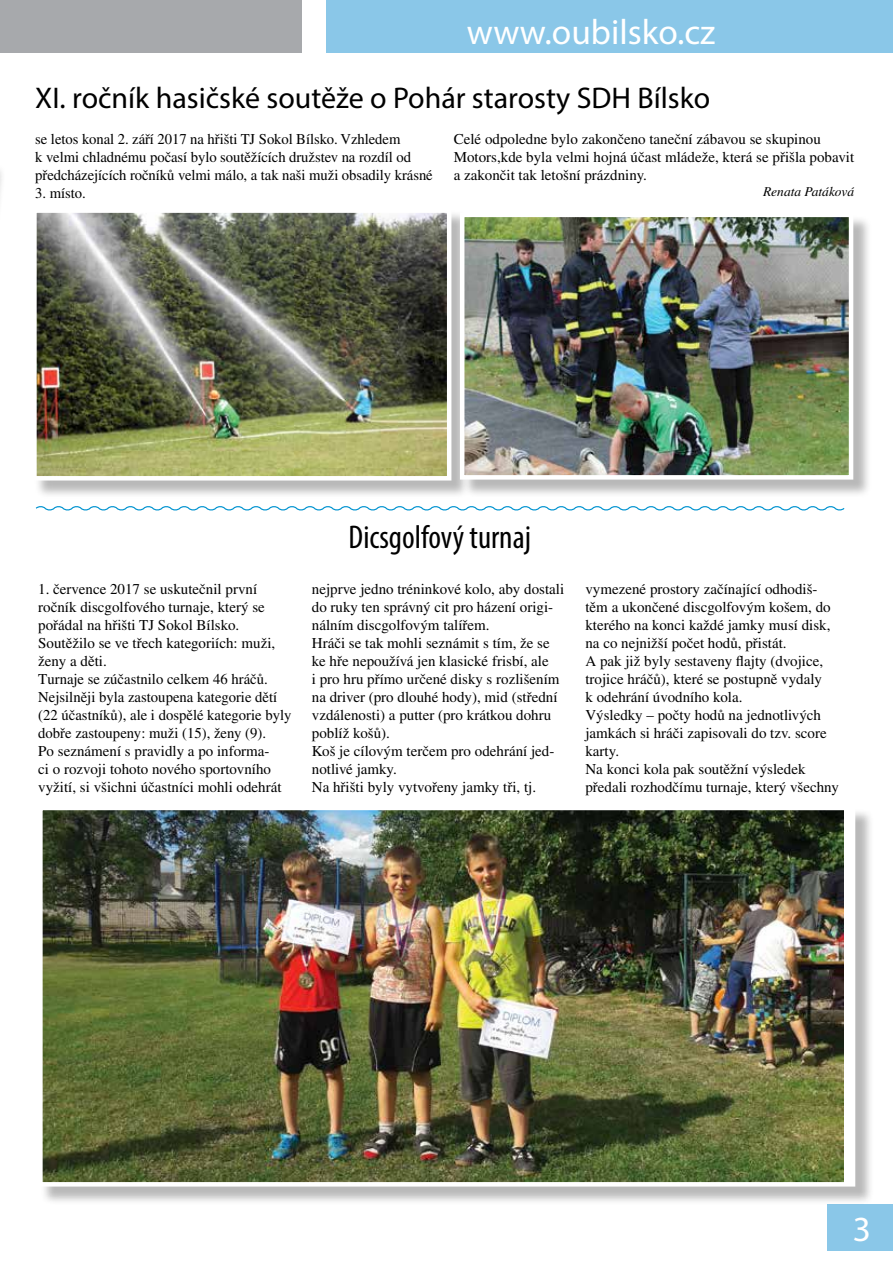
<style>
.page{position:relative;width:893px;height:1263px;background:#fff}
.page>*{position:absolute;margin:0;border:0;box-sizing:border-box;transform-origin:0 0}
.t1{font:35.4px "Myriad Pro";color:#fff}
.t2{font:condensed 33px "Myriad Pro";color:#000}
.t3{font:30px "Myriad Pro";color:#000}
.t4{font:15px/18px "Times CE";color:#000}
.t5{font:italic 13.5px "Times CE";color:#000}
</style>
<div class="page">
<div style="left:327px;top:0;width:566px;height:53px;background:#8ac7e8"></div>
<div style="left:0;top:0;width:302px;height:53px;background:#a7a9ac"></div>
<div style="left:827px;top:1204px;width:66px;height:47px;background:#8ac7e8"></div>
<svg style="left:35px;top:506px;width:810px;height:5px"></svg>
<div style="left:34px;top:211px;width:436px;height:288px;background:#000;opacity:.28"></div>
<img style="left:37px;top:213px;width:409px;height:262px">
<div style="left:32px;top:208px;width:419px;height:272px;border:4px solid #fff"></div>
<div style="left:462px;top:215px;width:410px;height:283px;background:#000;opacity:.28"></div>
<img style="left:465px;top:218px;width:383px;height:257px">
<div style="left:460px;top:213px;width:393px;height:267px;border:4px solid #fff"></div>
<div style="left:40px;top:808px;width:834px;height:397px;background:#000;opacity:.28"></div>
<img style="left:43px;top:811px;width:800px;height:370px">
<div style="left:38px;top:806px;width:817px;height:380px;border:4px solid #fff"></div>
<h1 class="t1" style="left:467px;top:10px;width:250px">www.oubilsko.cz</h1>
<h3 class="t3" style="left:35px;top:79px;width:676px">XI. ročník hasičské soutěže o Pohár starosty SDH Bílsko</h3>
<p class="t4" style="left:35px;top:130px;width:399px">se letos konal 2. září 2017 na hřišti TJ Sokol Bílsko. Vzhledem<br>k velmi chladnému počasí bylo soutěžících družstev na rozdíl od předcházejících ročníků velmi málo, a tak naši muži obsadily krásné</p>
<p class="t4" style="left:35px;top:184px;width:52px">3. místo.</p>
<p class="t4" style="left:454px;top:130px;width:402px">Celé odpoledne bylo zakončeno taneční zábavou se skupinou<br>Motors,kde byla velmi hojná účast mládeže, která se přišla pobavit a zakončit tak letošní prázdniny.</p>
<p class="t5" style="left:763px;top:184px;width:93px">Renata Patáková</p>
<h2 class="t2" style="left:348px;top:517px;width:184px">Dicsgolfový turnaj</h2>
<p class="t4" style="left:38px;top:580px;width:255px">1. července 2017 se uskutečnil první ročník discgolfového turnaje, který se pořádal na hřišti TJ Sokol Bílsko.<br>Soutěžilo se ve třech kategoriích: muži, ženy a děti.<br>Turnaje se zúčastnilo celkem 46 hráčů.<br>Nejsilněji byla zastoupena kategorie dětí (22 účastníků), ale i dospělé kategorie byly dobře zastoupeny: muži (15), ženy (9).<br>Po seznámení s pravidly a po informa-<br>ci o rozvoji tohoto nového sportovního vyžití, si všichni účastníci mohli odehrát</p>
<p class="t4" style="left:312px;top:580px;width:254px">nejprve jedno tréninkové kolo, aby dostali do ruky ten správný cit pro házení origi&shy;nálním discgolfovým talířem.<br>Hráči se tak mohli seznámit s tím, že se ke hře nepoužívá jen klasické frisbí, ale<br>i pro hru přímo určené disky s rozlišením na driver (pro dlouhé hody), mid (střední vzdálenosti) a putter (pro krátkou dohru poblíž košů).<br>Koš je cílovým terčem pro odehrání jed&shy;notlivé jamky.<br>Na hřišti byly vytvořeny jamky tři, tj.</p>
<p class="t4" style="left:585px;top:580px;width:255px">vymezené prostory začínající odhodiš&shy;těm a ukončené discgolfovým košem, do kterého na konci každé jamky musí disk, na co nejnižší počet hodů, přistát.<br>A pak již byly sestaveny flajty (dvojice, trojice hráčů), které se postupně vydaly<br>k odehrání úvodního kola.<br>Výsledky – počty hodů na jednotlivých jamkách si hráči zapisovali do tzv. score karty.<br>Na konci kola pak soutěžní výsledek předali rozhodčímu turnaje, který všechny</p>
<h1 class="t1" style="left:853px;top:1207px;width:20px">3</h1>
</div>
